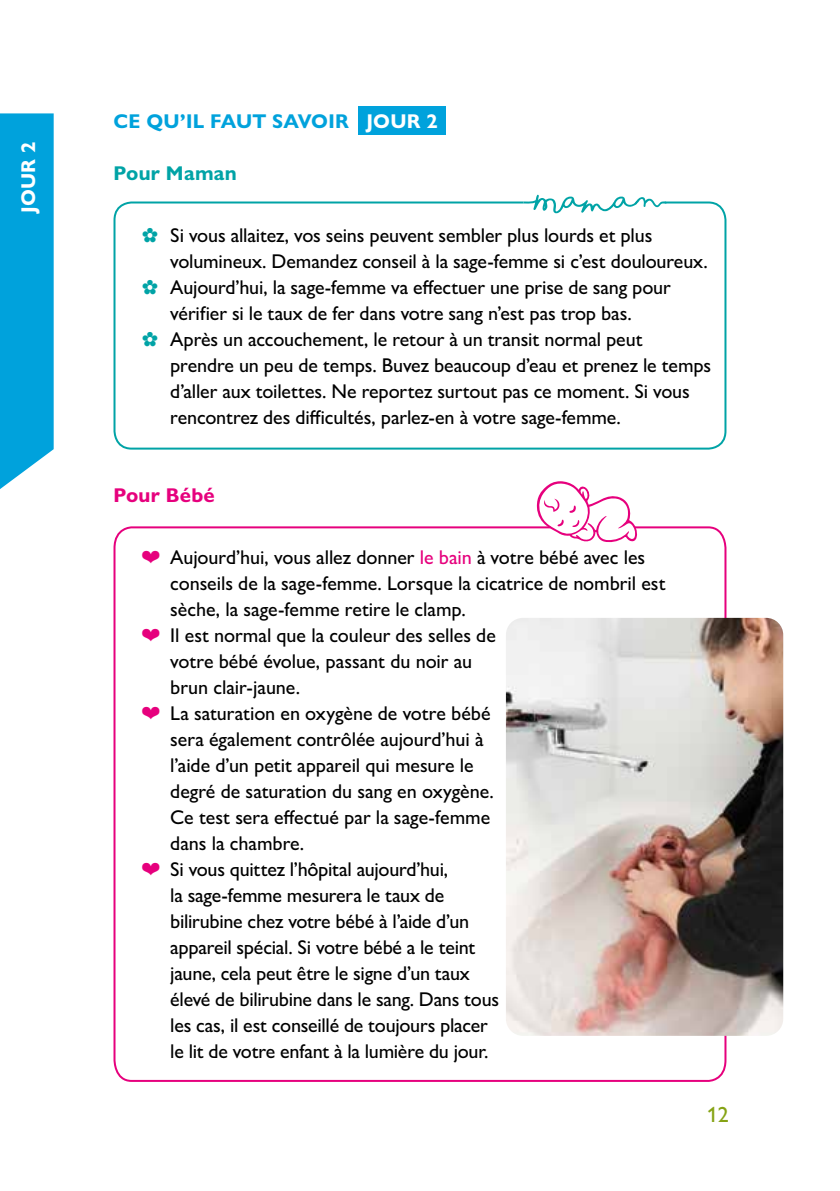
<style>
.page{position:relative;width:840px;height:1191px;background:#fff}
.page>*{position:absolute;margin:0;border:0;box-sizing:border-box;transform-origin:0 0}
.t1{font:500 22px "Gill Sans Nova";color:#86a315}
.t2{font:500 20px "Gill Sans Nova";letter-spacing:-.01em;color:#000}
.t3{font:700 20px "Gill Sans Nova";letter-spacing:.01em;color:#00a2dc}
.t4{font:700 20px "Gill Sans Nova";letter-spacing:.02em;color:#00a3a6}
.t5{font:700 20px "Gill Sans Nova";letter-spacing:.01em;color:#e6007d}
.t6{font:700 20px "Gill Sans Nova";color:#fff}
.s1{color:#fff}
.s2{color:#00a3a6}
.s3{color:#e6007d}
</style>
<div class="page">
<div style="left:357px;top:106px;width:88px;height:28px;background:#00a2dc"></div>
<svg style="left:113px;top:526px;width:614px;height:556px"></svg>
<svg style="left:536px;top:481px;width:101px;height:62px"></svg>
<img style="left:505px;top:618px;width:277px;height:417px">
<svg style="left:0;top:113px;width:54px;height:376px;background:#0fa7de"></svg>
<div style="left:113px;top:201px;width:613px;height:248px;border:2px solid #00a3a6;border-radius:17px"></div>
<svg style="left:523px;top:195px;width:145px;height:18px"></svg>
<p class="t6" style="left:16px;top:213px;width:73px;rotate:-90deg">JOUR 2</p>
<p class="t3" style="left:113px;top:109px;width:326px">CE QU’IL FAUT SAVOIR <span class="s1">JOUR 2</span></p>
<p class="t4" style="left:113px;top:161px;width:125px">Pour Maman</p>
<p class="t2" style="left:142px;top:223px;width:511px"><span class="s2">✿</span> Si vous allaitez, vos seins peuvent sembler plus lourds et plus</p>
<p class="t2" style="left:170px;top:249px;width:538px">volumineux. Demandez conseil à la sage-femme si c’est douloureux.</p>
<p class="t2" style="left:142px;top:275px;width:530px"><span class="s2">✿</span> Aujourd’hui, la sage-femme va effectuer une prise de sang pour</p>
<p class="t2" style="left:170px;top:301px;width:463px">vérifier si le taux de fer dans votre sang n’est pas trop bas.</p>
<p class="t2" style="left:142px;top:327px;width:502px"><span class="s2">✿</span> Après un accouchement, le retour à un transit normal peut</p>
<p class="t2" style="left:170px;top:353px;width:542px">prendre un peu de temps. Buvez beaucoup d’eau et prenez le temps</p>
<p class="t2" style="left:170px;top:379px;width:521px">d’aller aux toilettes. Ne reportez surtout pas ce moment. Si vous</p>
<p class="t2" style="left:170px;top:405px;width:452px">rencontrez des difficultés, parlez-en à votre sage-femme.</p>
<p class="t5" style="left:113px;top:483px;width:103px">Pour Bébé</p>
<p class="t2" style="left:142px;top:545px;width:504px"><span class="s3">❤</span> Aujourd’hui, vous allez donner <span class="s3">le bain</span> à votre bébé avec les</p>
<p class="t2" style="left:170px;top:571px;width:496px">conseils de la sage-femme. Lorsque la cicatrice de nombril est</p>
<p class="t2" style="left:170px;top:597px;width:297px">sèche, la sage-femme retire le clamp.</p>
<p class="t2" style="left:142px;top:623px;width:355px"><span class="s3">❤</span> Il est normal que la couleur des selles de</p>
<p class="t2" style="left:170px;top:649px;width:303px">votre bébé évolue, passant du noir au</p>
<p class="t2" style="left:170px;top:675px;width:131px">brun clair-jaune.</p>
<p class="t2" style="left:142px;top:701px;width:350px"><span class="s3">❤</span> La saturation en oxygène de votre bébé</p>
<p class="t2" style="left:170px;top:727px;width:314px">sera également contrôlée aujourd’hui à</p>
<p class="t2" style="left:170px;top:753px;width:305px">l’aide d’un petit appareil qui mesure le</p>
<p class="t2" style="left:170px;top:779px;width:325px">degré de saturation du sang en oxygène.</p>
<p class="t2" style="left:170px;top:805px;width:321px">Ce test sera effectué par la sage-femme</p>
<p class="t2" style="left:170px;top:831px;width:135px">dans la chambre.</p>
<p class="t2" style="left:142px;top:857px;width:308px"><span class="s3">❤</span> Si vous quittez l’hôpital aujourd’hui,</p>
<p class="t2" style="left:170px;top:883px;width:275px">la sage-femme mesurera le taux de</p>
<p class="t2" style="left:170px;top:909px;width:300px">bilirubine chez votre bébé à l’aide d’un</p>
<p class="t2" style="left:170px;top:935px;width:306px">appareil spécial. Si votre bébé a le teint</p>
<p class="t2" style="left:170px;top:961px;width:301px">jaune, cela peut être le signe d’un taux</p>
<p class="t2" style="left:170px;top:987px;width:330px">élevé de bilirubine dans le sang. Dans tous</p>
<p class="t2" style="left:170px;top:1013px;width:319px">les cas, il est conseillé de toujours placer</p>
<p class="t2" style="left:170px;top:1039px;width:320px">le lit de votre enfant à la lumière du jour.</p>
<p class="t1" style="left:706px;top:1101px;width:23px">12</p>
</div>
